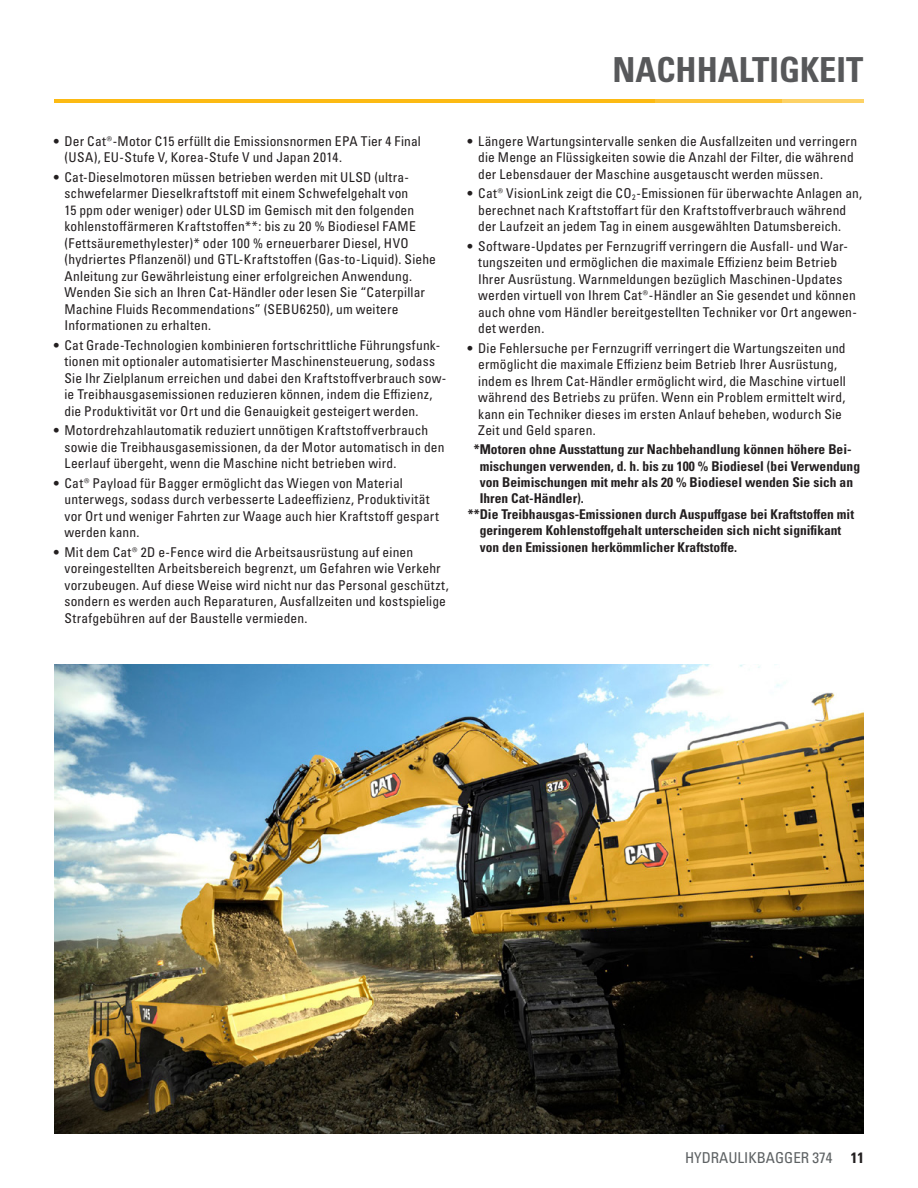
<style>
.page{position:relative;width:918px;height:1188px;background:#fff}
.page>*{position:absolute;margin:0;border:0;box-sizing:border-box;transform-origin:0 0}
.t1{font:34.5px "Univers LTCYR 67 Bold Cond";color:#57585a}
.t2{font:condensed 15px "Univers LTCYR 57";color:#5d6163}
.t3{font:condensed 13.5px/16.5px "Univers LTCYR 57";letter-spacing:.01em;color:#231f20}
.t4{font:13.5px "Univers LTCYR 67 Bold Cond";color:#231f20}
.s1{font-family:"Univers LTCYR 67 Bold Cond";font-stretch:normal;color:#231f20}
</style>
<div class="page">
<img style="left:54px;top:664px;width:809px;height:470px">
<hr style="left:54px;top:99px;width:601px;height:4px;background:#fcba13">
<hr style="left:654px;top:99px;width:128px;height:4px;background:#fcc437">
<hr style="left:782px;top:99px;width:81px;height:4px;background:#fdd266">
<h1 class="t1" style="left:612px;top:48px;width:253px">NACHHALTIGKEIT</h1>
<p class="t3" style="left:65px;top:132px;width:358px;text-indent:-11px">• Der Cat®-Motor C15 erfüllt die Emissionsnormen EPA Tier 4 Final (USA), EU-Stufe V, Korea-Stufe V und Japan 2014.</p>
<p class="t3" style="left:65px;top:168px;width:373px;text-indent:-11px">• Cat-Dieselmotoren müssen betrieben werden mit ULSD (ultra&shy;schwefelarmer Dieselkraftstoff mit einem Schwefelgehalt von<br>15 ppm oder weniger) oder ULSD im Gemisch mit den folgenden kohlenstoffärmeren Kraftstoffen**: bis zu 20 % Biodiesel FAME (Fettsäuremethylester)* oder 100 % erneuerbarer Diesel, HVO (hydriertes Pflanzenöl) und GTL-Kraftstoffen (Gas-to-Liquid). Siehe Anleitung zur Gewährleistung einer erfolgreichen Anwendung.<br>Wenden Sie sich an Ihren Cat-Händler oder lesen Sie “Caterpillar Machine Fluids Recommendations” (SEBU6250), um weitere Informationen zu erhalten.</p>
<p class="t3" style="left:65px;top:336px;width:383px;text-indent:-11px">• Cat Grade-Technologien kombinieren fortschrittliche Führungsfunk&shy;tionen mit optionaler automatisierter Maschinensteuerung, sodass Sie Ihr Zielplanum erreichen und dabei den Kraftstoffverbrauch sow&shy;ie Treibhausgasemissionen reduzieren können, indem die Effizienz, die Produktivität vor Ort und die Genauigkeit gesteigert werden.</p>
<p class="t3" style="left:65px;top:422px;width:381px;text-indent:-11px">• Motordrehzahlautomatik reduziert unnötigen Kraftstoffverbrauch sowie die Treibhausgasemissionen, da der Motor automatisch in den<br>Leerlauf übergeht, wenn die Maschine nicht betrieben wird.</p>
<p class="t3" style="left:65px;top:474px;width:376px;text-indent:-11px">• Cat® Payload für Bagger ermöglicht das Wiegen von Material unterwegs, sodass durch verbesserte Ladeeffizienz, Produktivität vor Ort und weniger Fahrten zur Waage auch hier Kraftstoff gespart werden kann.</p>
<p class="t3" style="left:65px;top:543px;width:386px;text-indent:-11px">• Mit dem Cat® 2D e-Fence wird die Arbeitsausrüstung auf einen voreingestellten Arbeitsbereich begrenzt, um Gefahren wie Verkehr vorzubeugen. Auf diese Weise wird nicht nur das Personal geschützt, sondern es werden auch Reparaturen, Ausfallzeiten und kostspielige Strafgebühren auf der Baustelle vermieden.</p>
<p class="t3" style="left:478px;top:132px;width:380px;text-indent:-11px">• Längere Wartungsintervalle senken die Ausfallzeiten und verringern die Menge an Flüssigkeiten sowie die Anzahl der Filter, die während der Lebensdauer der Maschine ausgetauscht werden müssen.</p>
<p class="t3" style="left:478px;top:185px;width:386px;text-indent:-10px">• Cat® VisionLink zeigt die CO<sub>2</sub>-Emissionen für überwachte Anlagen an, berechnet nach Kraftstoffart für den Kraftstoffverbrauch während der Laufzeit an jedem Tag in einem ausgewählten Datumsbereich.</p>
<p class="t3" style="left:478px;top:237px;width:380px;text-indent:-11px">• Software-Updates per Fernzugriff verringern die Ausfall- und War&shy;tungszeiten und ermöglichen die maximale Effizienz beim Betrieb Ihrer Ausrüstung. Warnmeldungen bezüglich Maschinen-Updates werden virtuell von Ihrem Cat®-Händler an Sie gesendet und können auch ohne vom Händler bereitgestellten Techniker vor Ort angewen&shy;det werden.</p>
<p class="t3" style="left:478px;top:339px;width:369px;text-indent:-11px">• Die Fehlersuche per Fernzugriff verringert die Wartungszeiten und ermöglicht die maximale Effizienz beim Betrieb Ihrer Ausrüstung, indem es Ihrem Cat-Händler ermöglicht wird, die Maschine virtuell während des Betriebs zu prüfen. Wenn ein Problem ermittelt wird, kann ein Techniker dieses im ersten Anlauf beheben, wodurch Sie Zeit und Geld sparen.</p>
<p class="t4" style="left:474px;top:441px;width:379px">*Motoren ohne Ausstattung zur Nachbehandlung können höhere Bei-</p>
<p class="t4" style="left:480px;top:458px;width:382px">mischungen verwenden, d. h. bis zu 100 % Biodiesel (bei Verwendung</p>
<p class="t4" style="left:480px;top:474px;width:375px">von Beimischungen mit mehr als 20 % Biodiesel wenden Sie sich an</p>
<p class="t4" style="left:480px;top:490px;width:106px">Ihren Cat-Händler).</p>
<p class="t4" style="left:468px;top:506px;width:388px">**Die Treibhausgas-Emissionen durch Auspuffgase bei Kraftstoffen mit</p>
<p class="t4" style="left:480px;top:522px;width:363px">geringerem Kohlenstoffgehalt unterscheiden sich nicht signifikant</p>
<p class="t4" style="left:480px;top:539px;width:259px">von den Emissionen herkömmlicher Kraftstoffe.</p>
<p class="t2" style="left:685px;top:1148px;width:180px">HYDRAULIKBAGGER 374 <span class="s1">11</span></p>
</div>
